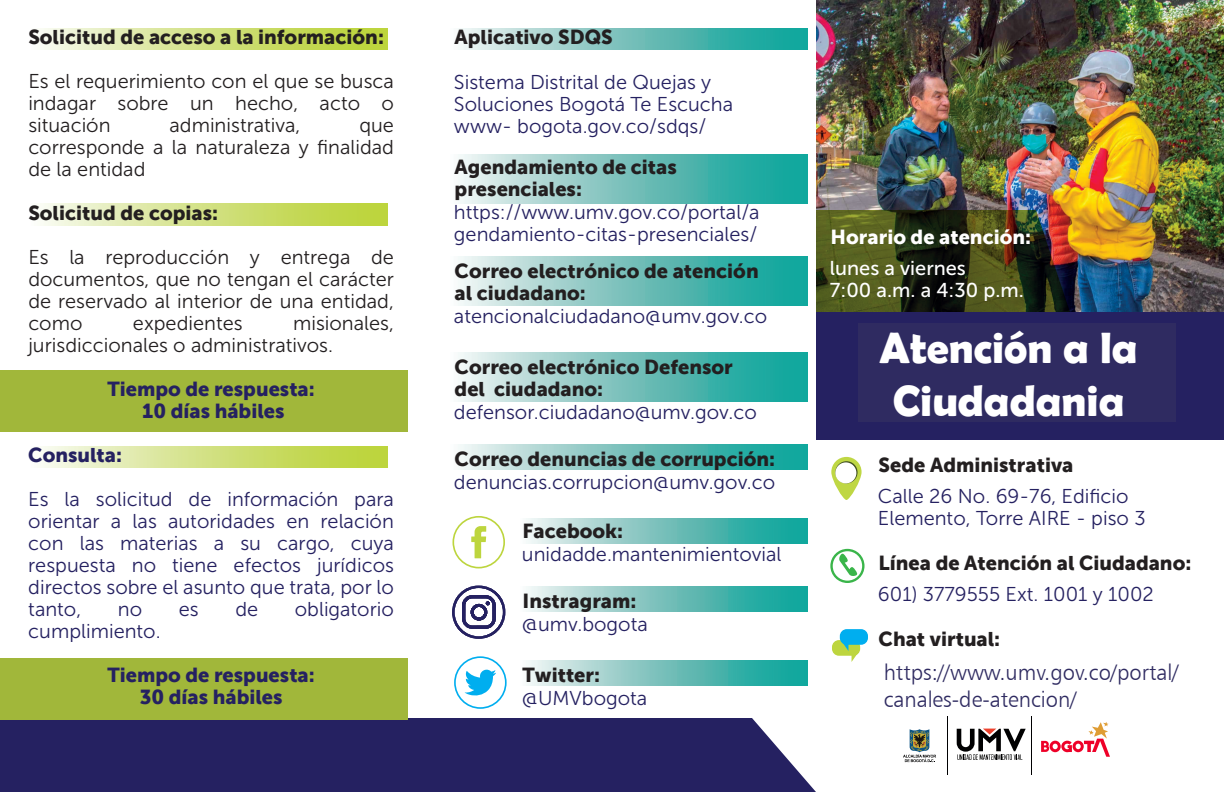
<style>
.page{position:relative;width:1224px;height:792px;background:#fff}
.page>*{position:absolute;margin:0;border:0;box-sizing:border-box;transform-origin:0 0}
.t1{font:48px/48px "Museo Sans 900";color:#fff;text-align:center}
.t2{font:700 44px/52.8px "Berlin Sans FB Demi";color:#fff;text-align:center}
.t3{font:22px/26.4px "Humanist 777 BT Light B";color:#2f2b61}
.t4{font:20px/22px "Museo Sans 300";color:#252161}
.t5{font:20px/22px "Museo Sans 900";color:#231f20}
.t6{font:20px/22px "Museo Sans 300";color:#231f20;text-align:justify}
.t7{font:20px/22px "Museo Sans 900";color:#252161;text-align:center}
.t8{font:20px/22px "Museo Sans 500";color:#fff}
.t9{font:20px "Museo Sans 900";color:#fff}
</style>
<div class="page">
<svg style="left:40px;top:28px;width:348px;height:22px;background:#d4e286"></svg>
<svg style="left:458px;top:28px;width:350px;height:22px;background:#75c4be"></svg>
<svg style="left:458px;top:154px;width:350px;height:50px;background:#75c4be"></svg>
<svg style="left:458px;top:256px;width:350px;height:50px;background:#75c4be"></svg>
<svg style="left:458px;top:352px;width:350px;height:50px;background:#75c4be"></svg>
<svg style="left:458px;top:444px;width:350px;height:26px;background:#75c4be"></svg>
<svg style="left:526px;top:518px;width:282px;height:26px;background:#75c4be"></svg>
<svg style="left:526px;top:586px;width:282px;height:26px;background:#75c4be"></svg>
<svg style="left:526px;top:660px;width:282px;height:26px;background:#75c4be"></svg>
<svg style="left:40px;top:204px;width:348px;height:22px;background:#d4e286"></svg>
<svg style="left:40px;top:446px;width:348px;height:22px;background:#d4e286"></svg>
<img style="left:816px;top:0;width:408px;height:312px">
<svg style="left:816px;top:210px;width:254px;height:102px;background:#3f3e19"></svg>
<div style="left:816px;top:312px;width:408px;height:128px;background:#252161"></div>
<div style="left:0;top:718px;width:816px;height:74px;background:#252161"></div>
<div style="left:0;top:370px;width:408px;height:62px;background:#a1b73a"></div>
<div style="left:0;top:658px;width:408px;height:62px;background:#a1b73a"></div>
<svg style="left:831px;top:457px;width:31px;height:43px"></svg>
<svg style="left:835px;top:461px;width:23px;height:22px"></svg>
<div style="left:835px;top:462px;width:21px;height:21px;background:#fff;border-radius:50%"></div>
<svg style="left:830px;top:549px;width:35px;height:34px"></svg>
<div style="left:833px;top:551px;width:29px;height:30px;background:#fff;border-radius:50%"></div>
<svg style="left:838px;top:553px;width:20px;height:24px"></svg>
<svg style="left:957px;top:729px;width:69px;height:31px"></svg>
<svg style="left:903px;top:729px;width:33px;height:34px"></svg>
<svg style="left:1041px;top:722px;width:69px;height:35px"></svg>
<hr style="left:947px;top:717px;width:1px;height:58px;background:#000001">
<hr style="left:1031px;top:717px;width:1px;height:58px;background:#000001">
<div style="left:832px;top:640px;width:28px;height:16px;background:#bdd53e;border-radius:7px"></div>
<div style="left:840px;top:629px;width:28px;height:16px;background:#00aeef;border-radius:7px"></div>
<svg style="left:841px;top:642px;width:18px;height:20px"></svg>
<svg style="left:454px;top:656px;width:53px;height:53px"></svg>
<svg style="left:452px;top:516px;width:53px;height:52px"></svg>
<svg style="left:452px;top:585px;width:53px;height:54px"></svg>
<div style="left:859px;top:323px;width:317px;height:98px;background:#2f2b61"></div>
<p class="t5" style="left:28px;top:26px;width:357px">Solicitud de acceso a la información:</p>
<p class="t6" style="left:28px;top:71px;width:367px">Es el requerimiento con el que se busca indagar sobre un hecho, acto o situación</p>
<p class="t6" style="left:170px;top:115px;width:132px">administrativa,</p>
<p class="t6" style="left:28px;top:115px;width:367px;text-indent:331px">que corresponde a la naturaleza y finalidad de la entidad</p>
<p class="t5" style="left:28px;top:202px;width:191px">Solicitud de copias:</p>
<p class="t6" style="left:28px;top:247px;width:367px">Es la reproducción y entrega de documentos, que no tengan el carácter de reservado al interior de una entidad, como</p>
<p class="t6" style="left:28px;top:313px;width:367px;text-indent:265px">misionales, jurisdiccionales o administrativos.</p>
<p class="t7" style="left:107px;top:378px;width:209px">Tiempo de respuesta:<br>10 días hábiles</p>
<p class="t7" style="left:28px;top:444px;width:95px">Consulta:</p>
<p class="t4" style="left:28px;top:489px;width:367px;text-align:justify">Es la solicitud de información para orientar a las autoridades en relación con las materias a su cargo, cuya respuesta no tiene efectos jurídicos directos sobre el asunto que trata, por lo tanto,</p>
<p class="t6" style="left:133px;top:313px;width:111px">expedientes</p>
<p class="t4" style="left:118px;top:599px;width:26px">no</p>
<p class="t4" style="left:179px;top:599px;width:21px">es</p>
<p class="t4" style="left:235px;top:599px;width:24px">de</p>
<p class="t4" style="left:295px;top:599px;width:101px">obligatorio</p>
<p class="t4" style="left:28px;top:621px;width:134px">cumplimiento.</p>
<p class="t7" style="left:107px;top:664px;width:209px">Tiempo de respuesta:<br>30 días hábiles</p>
<p class="t5" style="left:455px;top:26px;width:160px">Aplicativo SDQS</p>
<p class="t4" style="left:454px;top:71px;width:281px">Sistema Distrital de Quejas y<br>Soluciones Bogotá Te Escucha www- bogota.gov.co/sdqs/</p>
<p class="t5" style="left:455px;top:156px;width:224px">Agendamiento de citas presenciales:</p>
<p class="t4" style="left:454px;top:201px;width:307px">https://www.umv.gov.co/portal/a gendamiento-citas-presenciales/</p>
<p class="t5" style="left:455px;top:260px;width:306px">Correo electrónico de atención al ciudadano:</p>
<p class="t4" style="left:454px;top:305px;width:315px">atencionalciudadano@umv.gov.co</p>
<p class="t5" style="left:455px;top:356px;width:280px">Correo electrónico Defensor del ciudadano:</p>
<p class="t4" style="left:454px;top:401px;width:304px">defensor.ciudadano@umv.gov.co</p>
<p class="t5" style="left:455px;top:448px;width:322px">Correo denuncias de corrupción:</p>
<p class="t4" style="left:454px;top:471px;width:323px">denuncias.corrupcion@umv.gov.co</p>
<p class="t5" style="left:523px;top:520px;width:102px">Facebook:</p>
<p class="t4" style="left:522px;top:543px;width:261px">unidadde.mantenimientovial</p>
<p class="t5" style="left:523px;top:590px;width:115px">Instragram:</p>
<p class="t4" style="left:522px;top:613px;width:127px">@umv.bogota</p>
<p class="t5" style="left:523px;top:664px;width:79px">Twitter:</p>
<p class="t4" style="left:522px;top:687px;width:127px">@UMVbogota</p>
<p class="t9" style="left:831px;top:225px;width:202px">Horario de atención:</p>
<p class="t8" style="left:830px;top:257px;width:195px">lunes a viernes<br>7:00 a.m. a 4:30 p.m.</p>
<h2 class="t2" style="left:880px;top:321px;width:260px">Atención a la<br>Ciudadania</h2>
<h1 class="t1" style="left:864px;top:327px;width:304px">Atención a la ciudadanía</h1>
<p class="t5" style="left:879px;top:454px;width:196px">Sede Administrativa</p>
<p class="t4" style="left:878px;top:485px;width:269px">Calle 26 No. 69-76, Edificio<br>Elemento, Torre AIRE - piso 3</p>
<p class="t5" style="left:879px;top:552px;width:314px">Línea de Atención al Ciudadano:</p>
<p class="t4" style="left:878px;top:583px;width:277px">601) 3779555 Ext. 1001 y 1002</p>
<p class="t5" style="left:879px;top:628px;width:123px">Chat virtual:</p>
<p class="t4" style="left:878px;top:659px;width:308px">https://www.umv.gov.co/portal/c anales-de-atencion/</p>
<p class="t3" style="left:884px;top:659px;width:296px">https://www.umv.gov.co/portal/ canales-de-atencion/</p>
</div>
